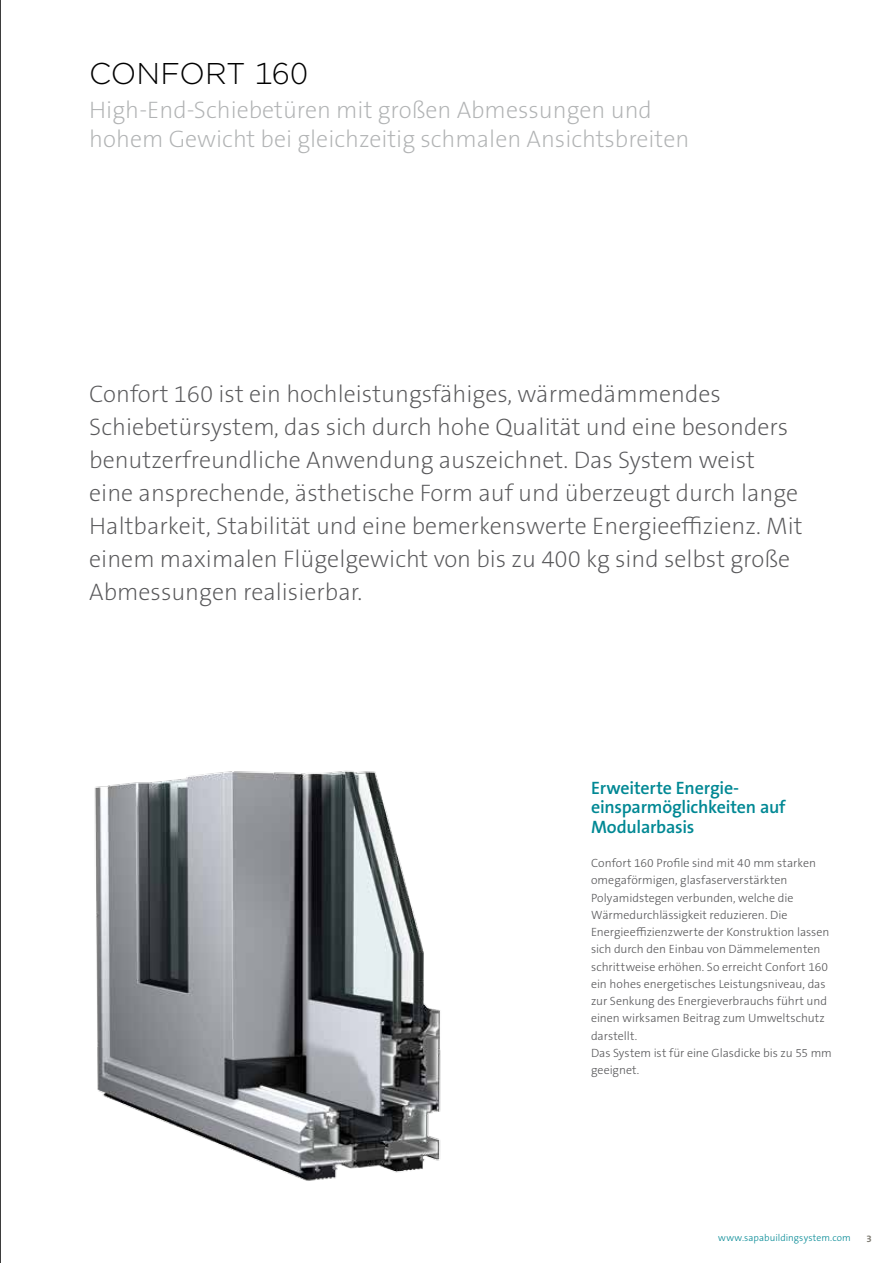
<style>
.page{position:relative;width:893px;height:1263px;background:#fff}
.page>*{position:absolute;margin:0;border:0;box-sizing:border-box;transform-origin:0 0}
.t1{font:300 30px "Gotham";letter-spacing:-.005em;color:#000}
.t2{font:200 24px/33px "The Sans B W2";color:#58585a}
.t3{font:200 24px/28.5px "The Sans B W2";color:#b1b3b4}
.t4{font:600 18px/19.5px "The Sans B W6";letter-spacing:-.015em;color:#008894}
.t5{font:300 12px/17.2px "The Sans B W3";color:#58585a}
.t6{font:300 9.75px "The Sans B W3";letter-spacing:.01em;color:#008894}
.t7{font:700 9.75px "The Sans B W7";color:#7e7b72}
</style>
<div class="page">
<svg style="left:0;top:0;width:1px;height:1263px"></svg>
<img style="left:94px;top:770px;width:347px;height:411px">
<h1 class="t1" style="left:89px;top:54px;width:220px">CONFORT 160</h1>
<h2 class="t3" style="left:89px;top:96px;width:601px">High-End-Schiebetüren mit großen Abmessungen und hohem Gewicht bei gleichzeitig schmalen Ansichtsbreiten</h2>
<p class="t2" style="left:89px;top:377px;width:715px">Confort 160 ist ein hochleistungsfähiges, wärmedämmendes Schiebetürsystem, das sich durch hohe Qualität und eine besonders benutzerfreundliche Anwendung auszeichnet. Das System weist eine ansprechende, ästhetische Form auf und überzeugt durch lange Haltbarkeit, Stabilität und eine bemerkenswerte Energieeffizienz. Mit einem maximalen Flügelgewicht von bis zu 400 kg sind selbst große Abmessungen realisierbar.</p>
<h3 class="t4" style="left:591px;top:778px;width:196px">Erweiterte Energie&shy;einsparmöglichkeiten auf<br>Modularbasis</h3>
<p class="t5" style="left:591px;top:854px;width:242px">Confort 160 Profile sind mit 40 mm starken omegaförmigen, glasfaserverstärkten Polyamidstegen verbunden, welche die Wärmedurchlässigkeit reduzieren. Die Energieeffizienzwerte der Konstruktion lassen sich durch den Einbau von Dämmelementen schrittweise erhöhen. So erreicht Confort 160 ein hohes energetisches Leistungsniveau, das zur Senkung des Energieverbrauchs führt und einen wirksamen Beitrag zum Umweltschutz darstellt.<br>Das System ist für eine Glasdicke bis zu 55 mm geeignet.</p>
<p class="t6" style="left:718px;top:1232px;width:134px">www.sapabuildingsystem.com</p>
<p class="t7" style="left:866px;top:1232px;width:7px">3</p>
</div>
